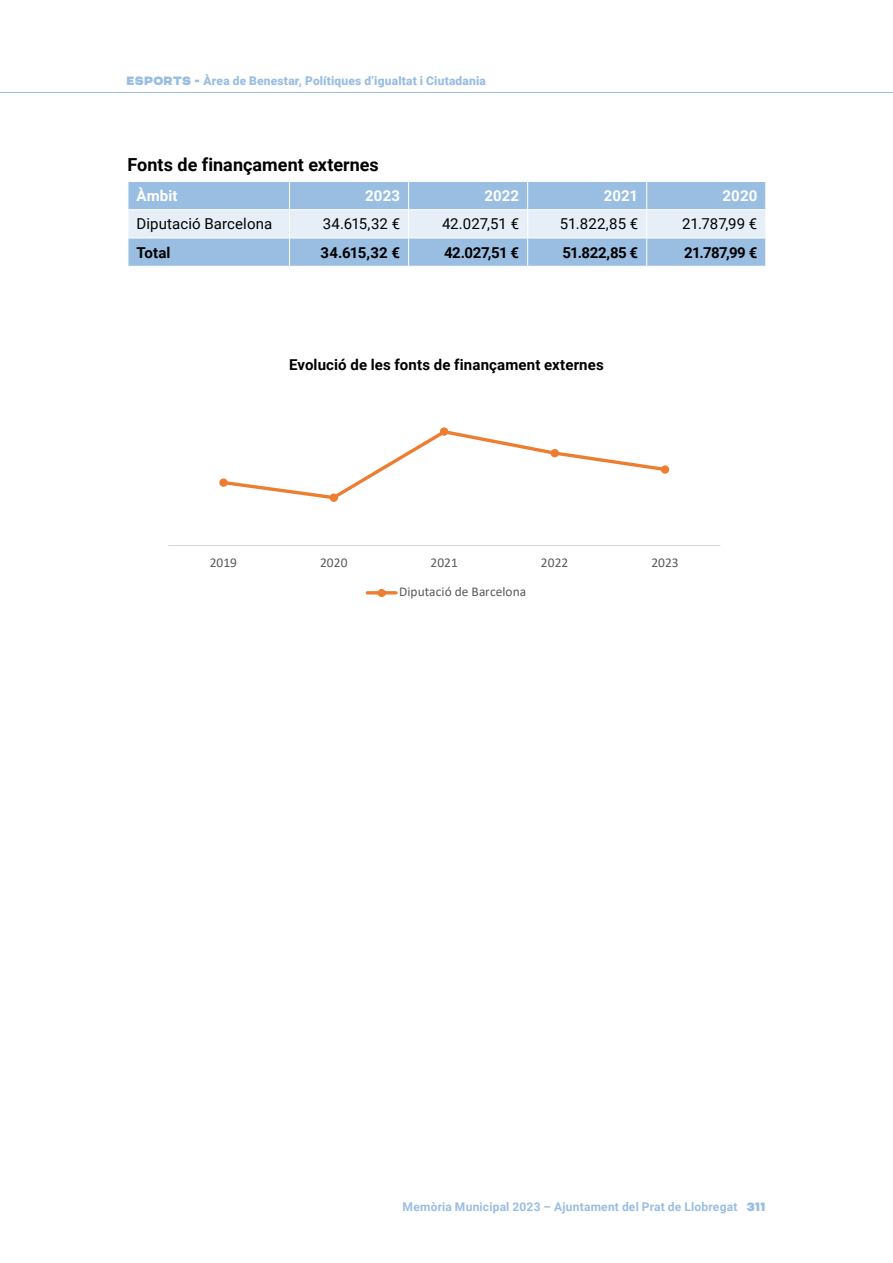
<style>
.page{position:relative;width:893px;height:1263px;background:#fff}
.page>*{position:absolute;margin:0;border:0;box-sizing:border-box;transform-origin:0 0}
.negretes{font:700 18px "Roboto";color:#000}
.pa_de_text{font:700 15px "Roboto";letter-spacing:.005em;color:#000}
.pa_de_text-2{font:15px "Roboto";letter-spacing:.005em;color:#000}
.pa_de_text-3{font:700 15px "Roboto";letter-spacing:.005em;color:#fff}
.t1{font:13.35px "Calibri";letter-spacing:.005em;color:#595959}
.t2{font:900 12px "Roboto";letter-spacing:.015em;color:#9abee2}
.t3{font:700 12px "Roboto";letter-spacing:.015em;color:#9abee2}
.s1{font-family:"CHANEY";font-weight:400}
.s2{font-weight:400;color:#fff}
</style>
<div class="page">
<hr style="left:0;top:92px;width:893px;height:1px;background:#9abee2">
<svg style="left:128px;top:182px;width:638px;height:84px;background:#b6d0ea"></svg>
<svg style="left:168px;top:427px;width:553px;height:170px"></svg>
<p class="t2" style="left:126px;top:72px;width:361px"><span class="s1">ESPORTS -</span> Àrea de Benestar, Polítiques d’igualtat i Ciutadania</p>
<p class="negretes" style="left:128px;top:152px;width:253px">Fonts de finançament externes</p>
<p class="pa_de_text-3" style="left:136px;top:185px;width:43px">Àmbit</p>
<p class="pa_de_text-3" style="left:365px;top:185px;width:36px">2023</p>
<p class="pa_de_text-3" style="left:484px;top:185px;width:36px">2022</p>
<p class="pa_de_text-3" style="left:604px;top:185px;width:36px">2021</p>
<p class="pa_de_text-3" style="left:723px;top:185px;width:36px">2020</p>
<p class="pa_de_text-2" style="left:136px;top:214px;width:137px">Diputació Barcelona</p>
<p class="pa_de_text-2" style="left:323px;top:214px;width:79px">34.615,32 €</p>
<p class="pa_de_text-2" style="left:442px;top:214px;width:79px">42.027,51 €</p>
<p class="pa_de_text-2" style="left:560px;top:214px;width:80px">51.822,85 €</p>
<p class="pa_de_text-2" style="left:682px;top:214px;width:77px">21.787,99 €</p>
<p class="pa_de_text" style="left:136px;top:242px;width:36px">Total</p>
<p class="pa_de_text" style="left:321px;top:242px;width:81px">34.615,32 €</p>
<p class="pa_de_text" style="left:444px;top:242px;width:76px">42.027,51 €</p>
<p class="pa_de_text" style="left:562px;top:242px;width:77px">51.822,85 €</p>
<p class="pa_de_text" style="left:684px;top:242px;width:75px">21.787,99 €</p>
<p class="pa_de_text" style="left:289px;top:354px;width:316px">Evolució de les fonts de finançament externes</p>
<p class="t1" style="left:210px;top:553px;width:29px">2019</p>
<p class="t1" style="left:320px;top:553px;width:29px">2020</p>
<p class="t1" style="left:430px;top:553px;width:29px">2021</p>
<p class="t1" style="left:541px;top:553px;width:29px">2022</p>
<p class="t1" style="left:651px;top:553px;width:29px">2023</p>
<p class="t1" style="left:399px;top:583px;width:129px">Diputació de Barcelona</p>
<p class="t3" style="left:403px;top:1198px;width:364px">Memòria Municipal 2023 – Ajuntament del Prat de Llobregat <span class="s2">|</span> <span class="s1">311</span></p>
</div>
